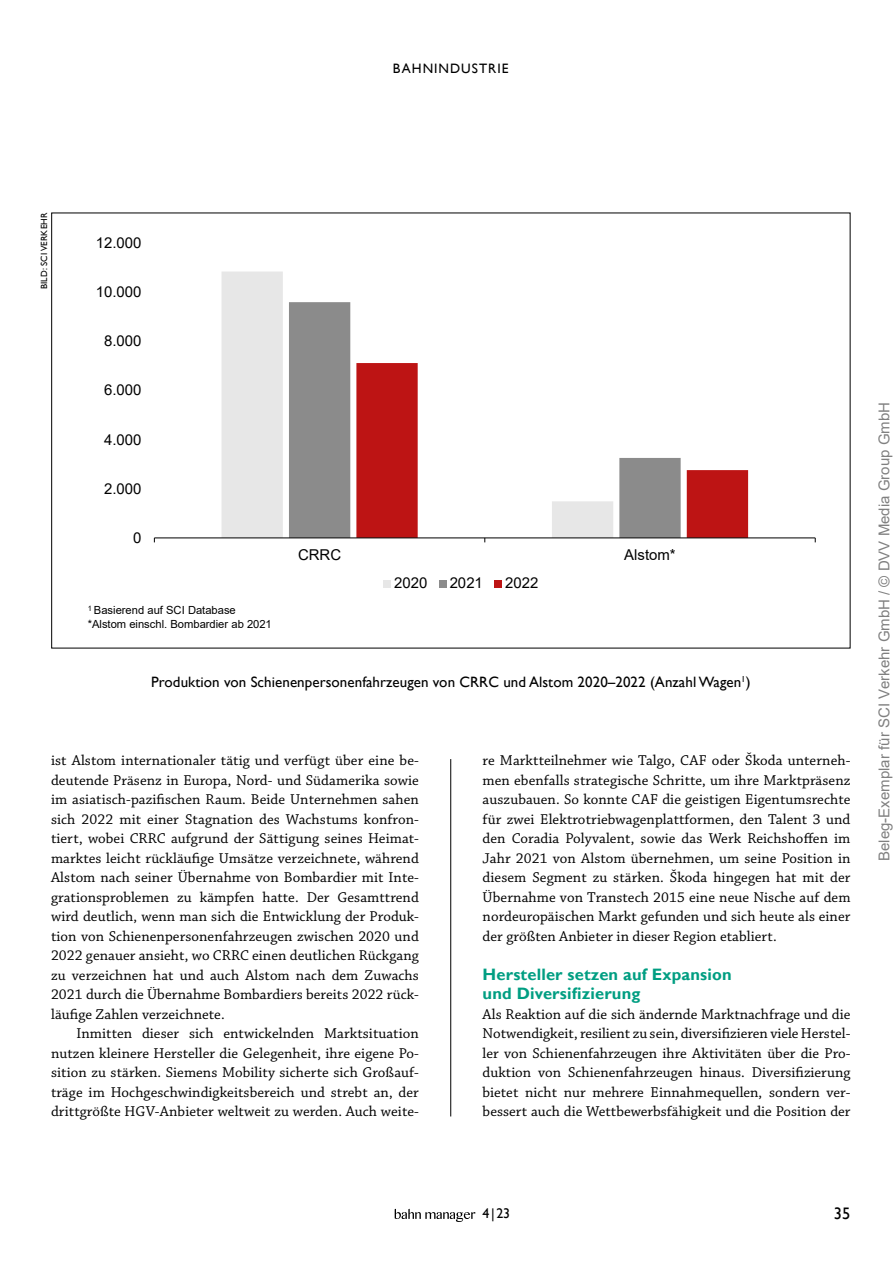
<style>
.page{position:relative;width:893px;height:1263px;background:#fff}
.page>*{position:absolute;margin:0;border:0;box-sizing:border-box;transform-origin:0 0}
.t1{font:16.65px "Gill Sans";color:#000}
.t2{font:700 16.5px/19.5px "Gill Sans";letter-spacing:.01em;color:#009e82}
.t3{font:15px/19.5px "Chaparral Pro";letter-spacing:.005em;color:#000;text-align:justify}
.t4{font:15px "Gill Sans";letter-spacing:.005em;color:#000}
.t5{font:15px "Arial";color:#000}
.t6{font:15px "Arial";color:rgb(0 0 0/.5)}
.t7{font:13.95px "Gill Sans";color:#000}
.t8{font:13.65px "Gill Sans";letter-spacing:.075em;color:#000}
.t9{font:11.25px/13.5px "Arial";letter-spacing:-.005em;color:#000}
.t10{font:9px "Gill Sans";letter-spacing:.02em;color:#000}
</style>
<div class="page">
<hr style="left:450px;top:759px;width:1px;height:357px;background:#000">
<div style="left:221px;top:272px;width:62px;height:265px;background:#e7e7e7"></div>
<div style="left:289px;top:302px;width:62px;height:235px;background:#8b8b8b"></div>
<svg style="left:356px;top:363px;width:392px;height:174px"></svg>
<hr style="left:154px;top:537px;width:661px;height:1px;background:#000">
<div style="left:383px;top:580px;width:8px;height:7px;background:#e7e7e7"></div>
<div style="left:439px;top:580px;width:7px;height:7px;background:#8b8b8b"></div>
<div style="left:494px;top:580px;width:8px;height:7px;background:#bd1414"></div>
<svg style="left:395px;top:1209px;width:80px;height:13px"></svg>
<p class="t8" style="left:393px;top:61px;width:117px">BAHNINDUSTRIE</p>
<p class="t10" style="left:39px;top:289px;width:78px;rotate:-90deg">BILD: SCI VERKEHR</p>
<p class="t5" style="left:96px;top:233px;width:47px">12.000</p>
<p class="t5" style="left:96px;top:282px;width:47px">10.000</p>
<p class="t5" style="left:104px;top:331px;width:39px">8.000</p>
<p class="t5" style="left:104px;top:380px;width:39px">6.000</p>
<p class="t5" style="left:104px;top:429px;width:39px">4.000</p>
<p class="t5" style="left:104px;top:478px;width:39px">2.000</p>
<p class="t5" style="left:133px;top:527px;width:10px">0</p>
<p class="t9" style="left:88px;top:603px;width:186px"><sup>1</sup> Basierend auf SCI Database *Alstom einschl. Bombardier ab 2021</p>
<p class="t5" style="left:298px;top:545px;width:45px">CRRC</p>
<p class="t5" style="left:624px;top:545px;width:53px">Alstom*</p>
<p class="t5" style="left:394px;top:573px;width:35px">2020</p>
<p class="t5" style="left:450px;top:573px;width:35px">2021</p>
<p class="t5" style="left:505px;top:573px;width:35px">2022</p>
<p class="t4" style="left:151px;top:674px;width:601px">Produktion von Schienenpersonenfahrzeugen von CRRC und Alstom 2020–2022 (Anzahl Wagen<sup>1</sup>)</p>
<p class="t3" style="left:51px;top:751px;width:369px">ist Alstom internationaler tätig und verfügt über eine be&shy;deutende Präsenz in Europa, Nord- und Südamerika sowie im asiatisch-pazifischen Raum. Beide Unternehmen sahen sich 2022 mit einer Stagnation des Wachstums konfron&shy;tiert, wobei CRRC aufgrund der Sättigung seines Heimat&shy;marktes leicht rückläufige Umsätze verzeichnete, während Alstom nach seiner Übernahme von Bombardier mit Inte&shy;grationsproblemen zu kämpfen hatte. Der Gesamttrend wird deutlich, wenn man sich die Entwicklung der Produk&shy;tion von Schienenpersonenfahrzeugen zwischen 2020 und 2022 genauer ansieht, wo CRRC einen deutlichen Rückgang zu verzeichnen hat und auch Alstom nach dem Zuwachs 2021 durch die Übernahme Bombardiers bereits 2022 rück&shy;läufige Zahlen verzeichnete.</p>
<p class="t3" style="left:51px;top:1024px;width:369px;text-indent:26px">Inmitten dieser sich entwickelnden Marktsituation nutzen kleinere Hersteller die Gelegenheit, ihre eigene Po&shy;sition zu stärken. Siemens Mobility sicherte sich Großauf&shy;träge im Hochgeschwindigkeitsbereich und strebt an, der drittgrößte HGV-Anbieter weltweit zu werden. Auch weite-</p>
<p class="t3" style="left:483px;top:751px;width:369px">re Marktteilnehmer wie Talgo, CAF oder Škoda unterneh&shy;men ebenfalls strategische Schritte, um ihre Marktpräsenz auszubauen. So konnte CAF die geistigen Eigentumsrechte für zwei Elektrotriebwagenplattformen, den Talent 3 und den Coradia Polyvalent, sowie das Werk Reichshoffen im Jahr 2021 von Alstom übernehmen, um seine Position in diesem Segment zu stärken. Škoda hingegen hat mit der Übernahme von Transtech 2015 eine neue Nische auf dem nordeuropäischen Markt gefunden und sich heute als einer der größten Anbieter in dieser Region etabliert.</p>
<p class="t2" style="left:483px;top:965px;width:250px">Hersteller setzen auf Expansion und Diversifizierung</p>
<p class="t3" style="left:483px;top:1005px;width:369px">Als Reaktion auf die sich ändernde Marktnachfrage und die Notwendigkeit, resilient zu sein, diversifizieren viele Herstel&shy;ler von Schienenfahrzeugen ihre Aktivitäten über die Pro&shy;duktion von Schienenfahrzeugen hinaus. Diversifizierung bietet nicht nur mehrere Einnahmequellen, sondern ver&shy;bessert auch die Wettbewerbsfähigkeit und die Position der</p>
<p class="t6" style="left:874px;top:861px;width:460px;rotate:-90deg">Beleg-Exemplar für SCI Verkehr GmbH / © DVV Media Group GmbH</p>
<p class="t7" style="left:482px;top:1205px;width:29px">4|23</p>
<p class="t1" style="left:834px;top:1204px;width:18px">35</p>
</div>
